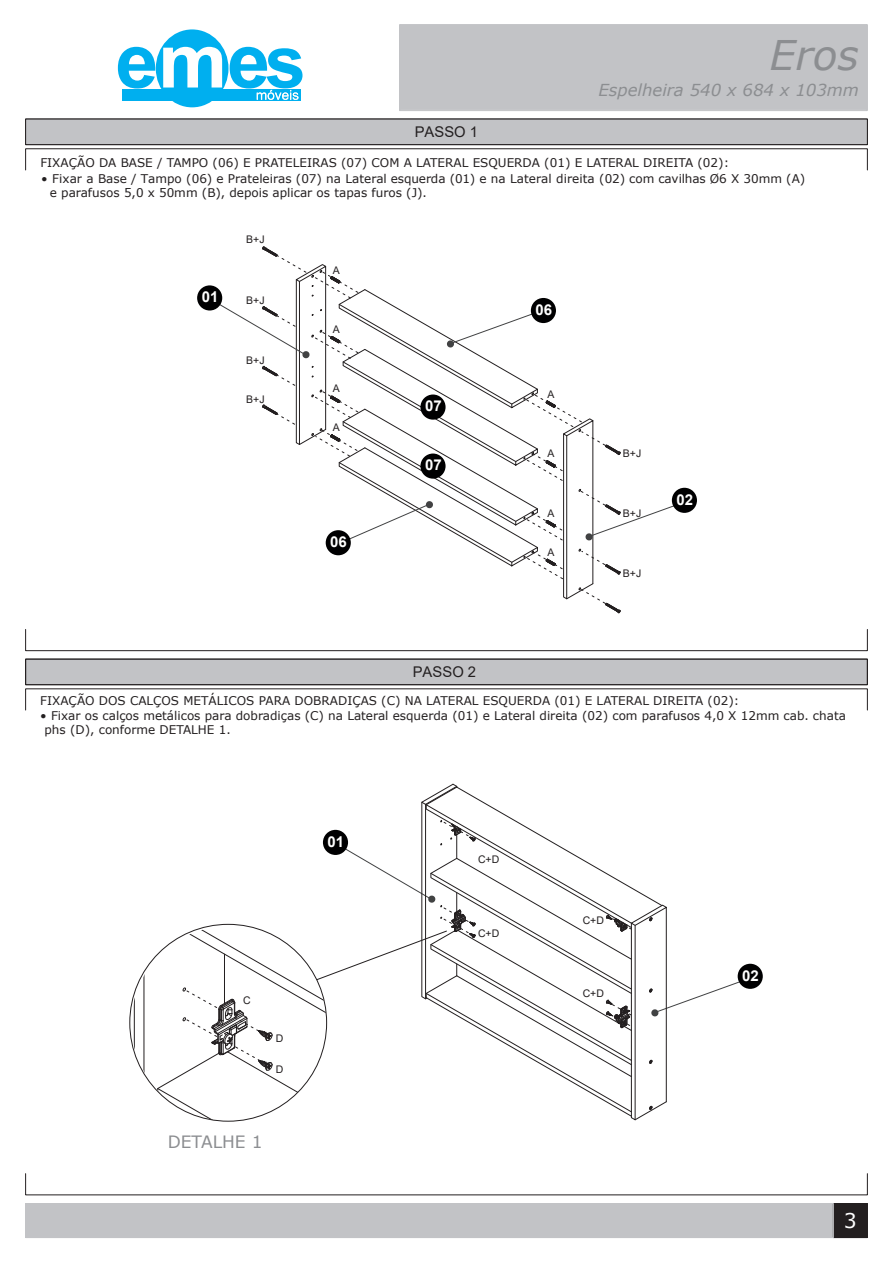
<style>
.page{position:relative;width:893px;height:1263px;background:#fff}
.page>*{position:absolute;margin:0;border:0;box-sizing:border-box;transform-origin:0 0}
.t1{font:italic 40.8px "Verdana";color:#8c8e91}
.t2{font:20.4px "Verdana";color:#fff}
.t3{font:16.95px "Verdana";color:#8c8e91}
.t4{font:italic 16.5px "Verdana";color:#8c8e91}
.t5{font:700 15px "Arial";color:#fff}
.t6{font:14.7px "Arial";letter-spacing:.005em;color:#231f20}
.t7{font:12px/14.4px "Verdana";color:#231f20}
.t8{font:10.5px "Arial";color:#231f20}
</style>
<div class="page">
<div style="left:833px;top:1203px;width:34px;height:35px;background:#231f20"></div>
<div style="left:25px;top:1203px;width:808px;height:35px;background:#c2c3c6"></div>
<div style="left:833px;top:1203px;width:34px;height:35px;border:1px solid #231f20"></div>
<div style="left:25px;top:119px;width:842px;height:26px;background:#c2c3c6;border:1px solid #231f20"></div>
<div style="left:25px;top:659px;width:842px;height:26px;background:#c2c3c6"></div>
<div style="left:25px;top:629px;width:842px;height:22px;border:1px solid #231f20"></div>
<div style="left:25px;top:659px;width:842px;height:26px;border:1px solid #231f20"></div>
<div style="left:399px;top:24px;width:468px;height:86px;background:#c2c3c6"></div>
<div style="left:399px;top:25px;width:468px;height:86px;border:1px solid #c2c3c6"></div>
<div style="left:197px;top:285px;width:25px;height:25px;background:#000001;border-radius:50%"></div>
<div style="left:672px;top:488px;width:25px;height:25px;background:#000001;border-radius:50%"></div>
<div style="left:738px;top:964px;width:25px;height:25px;background:#000001;border-radius:50%"></div>
<svg style="left:215px;top:246px;width:462px;height:367px"></svg>
<div style="left:326px;top:530px;width:25px;height:25px;background:#000001;border-radius:50%"></div>
<svg style="left:134px;top:783px;width:609px;height:338px"></svg>
<div style="left:156px;top:29px;width:72px;height:78px;background:#00afef;border-radius:50%"></div>
<div style="left:122px;top:89px;width:179px;height:12px;background:#00afef"></div>
<svg style="left:118px;top:47px;width:184px;height:53px"></svg>
<h1 class="t1" style="left:770px;top:27px;width:91px">Eros</h1>
<p class="t6" style="left:415px;top:122px;width:65px">PASSO 1</p>
<h3 class="t4" style="left:598px;top:78px;width:262px">Espelheira 540 x 684 x 103mm</h3>
<p class="t7" style="left:40px;top:156px;width:690px">FIXAÇÃO DA BASE / TAMPO (06) E PRATELEIRAS (07) COM A LATERAL ESQUERDA (01) E LATERAL DIREITA (02):</p>
<p class="t7" style="left:50px;top:171px;width:757px;text-indent:-9px">• Fixar a Base / Tampo (06) e Prateleiras (07) na Lateral esquerda (01) e na Lateral direita (02) com cavilhas Ø6 X 30mm (A) e parafusos 5,0 x 50mm (B), depois aplicar os tapas furos (J).</p>
<p class="t5" style="left:202px;top:286px;width:18px">01</p>
<p class="t8" style="left:246px;top:233px;width:20px">B+J</p>
<p class="t8" style="left:246px;top:293px;width:20px">B+J</p>
<p class="t8" style="left:246px;top:353px;width:20px">B+J</p>
<p class="t8" style="left:246px;top:392px;width:20px">B+J</p>
<p class="t8" style="left:333px;top:263px;width:9px">A</p>
<p class="t8" style="left:333px;top:322px;width:9px">A</p>
<p class="t8" style="left:333px;top:381px;width:9px">A</p>
<p class="t8" style="left:333px;top:420px;width:9px">A</p>
<p class="t5" style="left:330px;top:531px;width:18px">06</p>
<p class="t5" style="left:425px;top:396px;width:18px">07</p>
<p class="t5" style="left:425px;top:455px;width:18px">07</p>
<p class="t6" style="left:413px;top:662px;width:65px">PASSO 2</p>
<p class="t5" style="left:535px;top:299px;width:18px">06</p>
<p class="t8" style="left:547px;top:388px;width:9px">A</p>
<p class="t8" style="left:547px;top:446px;width:9px">A</p>
<p class="t8" style="left:547px;top:506px;width:9px">A</p>
<p class="t8" style="left:547px;top:545px;width:9px">A</p>
<p class="t8" style="left:623px;top:446px;width:20px">B+J</p>
<p class="t8" style="left:623px;top:506px;width:20px">B+J</p>
<p class="t8" style="left:623px;top:566px;width:20px">B+J</p>
<p class="t5" style="left:676px;top:489px;width:18px">02</p>
<p class="t7" style="left:40px;top:693px;width:700px">FIXAÇÃO DOS CALÇOS METÁLICOS PARA DOBRADIÇAS (C) NA LATERAL ESQUERDA (01) E LATERAL DIREITA (02):</p>
<p class="t7" style="left:44px;top:708px;width:803px;text-indent:-4px">• Fixar os calços metálicos para dobradiças (C) na Lateral esquerda (01) e Lateral direita (02) com parafusos 4,0 X 12mm cab. chata phs (D), conforme DETALHE 1.</p>
<p class="t5" style="left:327px;top:831px;width:18px">01</p>
<p class="t8" style="left:243px;top:993px;width:9px">C</p>
<p class="t8" style="left:276px;top:1031px;width:9px">D</p>
<p class="t8" style="left:276px;top:1062px;width:9px">D</p>
<h3 class="t3" style="left:168px;top:1130px;width:96px">DETALHE 1</h3>
<p class="t8" style="left:478px;top:852px;width:23px">C+D</p>
<p class="t8" style="left:478px;top:925px;width:23px">C+D</p>
<p class="t8" style="left:583px;top:913px;width:23px">C+D</p>
<p class="t8" style="left:583px;top:986px;width:23px">C+D</p>
<p class="t5" style="left:742px;top:965px;width:18px">02</p>
<h2 class="t2" style="left:844px;top:1206px;width:14px">3</h2>
</div>
